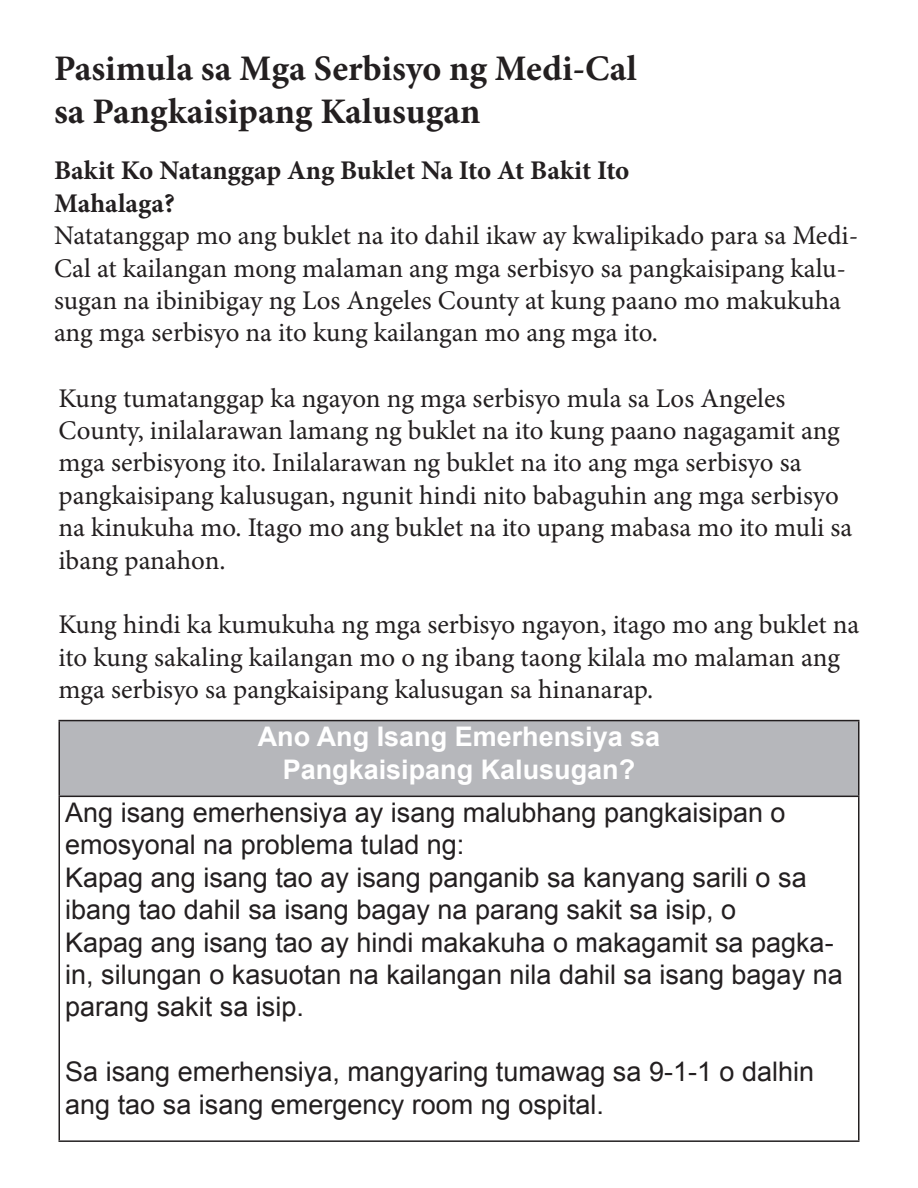
<style>
.page{position:relative;width:918px;height:1188px;background:#fff}
.page>*{position:absolute;margin:0;border:0;box-sizing:border-box;transform-origin:0 0}
.t1{font:700 36px/43.2px "Minion Pro";color:#231f20}
.t2{font:27px/32.4px "Minion Pro";letter-spacing:-.005em;color:#231f20}
.t3{font:27px/32.4px "Arial";color:#231f20}
.t4{font:700 27px "Minion Pro";color:#231f20}
.t5{font:700 27px "Arial";color:#fff}
</style>
<div class="page">
<div style="left:59px;top:721px;width:800px;height:75px;background:#b6b7bb"></div>
<hr style="left:58px;top:720px;width:802px;height:1px;background:#231f20">
<hr style="left:58px;top:721px;width:2px;height:75px;background:#231f20">
<hr style="left:858px;top:721px;width:2px;height:75px;background:#231f20">
<hr style="left:58px;top:796px;width:802px;height:1px;background:#231f20">
<hr style="left:58px;top:797px;width:2px;height:343px;background:#231f20">
<hr style="left:858px;top:797px;width:2px;height:343px;background:#231f20">
<hr style="left:58px;top:1140px;width:802px;height:2px;background:#231f20">
<p class="t1" style="left:54px;top:47px;width:584px">Pasimula sa Mga Serbisyo ng Medi-Cal sa Pangkaisipang Kalusugan</p>
<p class="t4" style="left:54px;top:152px;width:577px">Bakit Ko Natanggap Ang Buklet Na Ito At Bakit Ito</p>
<p class="t4" style="left:54px;top:184px;width:122px">Mahalaga?</p>
<p class="t2" style="left:54px;top:219px;width:806px">Natatanggap mo ang buklet na ito dahil ikaw ay kwalipikado para sa Medi-</p>
<p class="t2" style="left:54px;top:252px;width:794px">Cal at kailangan mong malaman ang mga serbisyo sa pangkaisipang kalu&shy;sugan na ibinibigay ng Los Angeles County at kung paano mo makukuha ang mga serbisyo na ito kung kailangan mo ang mga ito.</p>
<p class="t2" style="left:59px;top:382px;width:795px">Kung tumatanggap ka ngayon ng mga serbisyo mula sa Los Angeles County, inilalarawan lamang ng buklet na ito kung paano nagagamit ang mga serbisyong ito. Inilalarawan ng buklet na ito ang mga serbisyo sa pangkaisipang kalusugan, ngunit hindi nito babaguhin ang mga serbisyo na kinukuha mo. Itago mo ang buklet na ito upang mabasa mo ito muli sa</p>
<p class="t2" style="left:59px;top:544px;width:169px">ibang panahon.</p>
<p class="t2" style="left:59px;top:609px;width:802px">Kung hindi ka kumukuha ng mga serbisyo ngayon, itago mo ang buklet na ito kung sakaling kailangan mo o ng ibang taong kilala mo malaman ang mga serbisyo sa pangkaisipang kalusugan sa hinanarap.</p>
<p class="t5" style="left:258px;top:719px;width:404px">Ano Ang Isang Emerhensiya sa</p>
<p class="t5" style="left:283px;top:751px;width:354px">Pangkaisipang Kalusugan?</p>
<p class="t3" style="left:65px;top:797px;width:722px">Ang isang emerhensiya ay isang malubhang pangkaisipan o</p>
<p class="t3" style="left:65px;top:829px;width:401px">emosyonal na problema tulad ng:</p>
<p class="t3" style="left:65px;top:861px;width:743px">Kapag ang isang tao ay isang panganib sa kanyang sarili o sa ibang tao dahil sa isang bagay na parang sakit sa isip, o</p>
<p class="t3" style="left:65px;top:926px;width:779px">Kapag ang isang tao ay hindi makakuha o makagamit sa pagka&shy;in, silungan o kasuotan na kailangan nila dahil sa isang bagay na parang sakit sa isip.</p>
<p class="t3" style="left:65px;top:1056px;width:750px">Sa isang emerhensiya, mangyaring tumawag sa 9-1-1 o dalhin ang tao sa isang emergency room ng ospital.</p>
</div>
